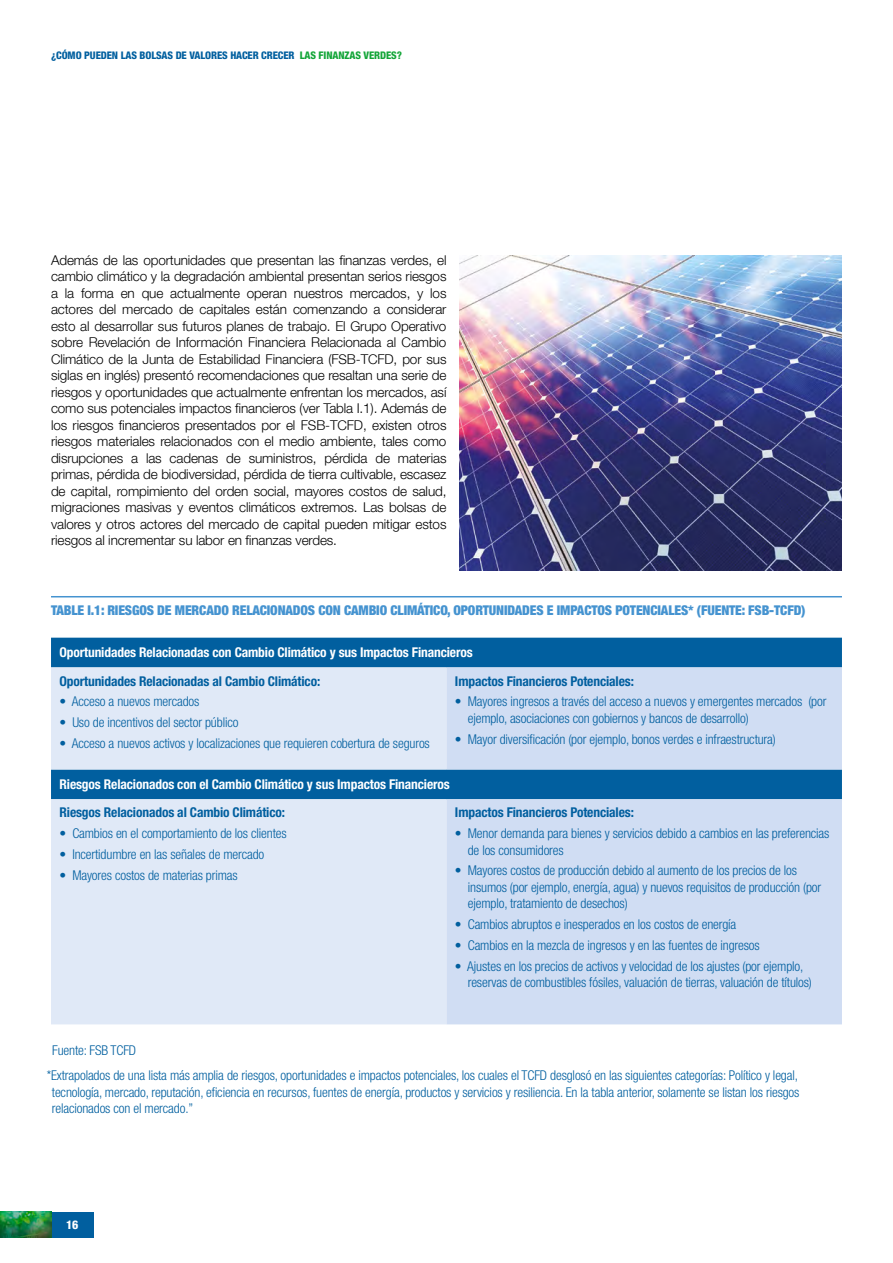
<style>
.page{position:relative;width:893px;height:1263px;background:#fff}
.page>*{position:absolute;margin:0;border:0;box-sizing:border-box;transform-origin:0 0}
.t1{font:300 condensed 13.5px/16.5px "Helvetica Neue LT Std";letter-spacing:-.01em;color:#015f9f}
.t2{font:300 13.5px/16.5px "Helvetica Neue LT Std";letter-spacing:-.01em;color:#000;text-align:justify}
.t3{font:700 condensed 13.5px "Helvetica Neue LT Std";letter-spacing:-.01em;color:#015f9f}
.t4{font:700 condensed 13.5px "Helvetica Neue LT Std";letter-spacing:-.01em;color:#fff}
.t5{font:900 condensed 13.5px "Helvetica Neue LT Std";letter-spacing:-.01em;color:#4593d0}
.t6{font:800 condensed 12px "Helvetica Neue LT Std";color:#fff}
.t7{font:800 condensed 10.5px "Helvetica Neue LT Std";letter-spacing:-.01em;color:#015f9f}
.s1{color:#13a538}
</style>
<div class="page">
<div style="left:51px;top:1212px;width:43px;height:25px;background:#015f9f"></div>
<img style="left:0;top:1212px;width:51px;height:25px">
<div style="left:51px;top:638px;width:791px;height:29px;background:#015f9f"></div>
<svg style="left:51px;top:667px;width:395px;height:357px;background:#cdddef"></svg>
<svg style="left:446px;top:667px;width:396px;height:357px;background:#bfd2ec"></svg>
<hr style="left:51px;top:596px;width:791px;height:1px;background:#4593d0">
<img style="left:459px;top:255px;width:383px;height:316px">
<p class="t7" style="left:51px;top:48px;width:352px">¿CÓMO PUEDEN LAS BOLSAS DE VALORES HACER CRECER <span class="s1">LAS FINANZAS VERDES?</span></p>
<p class="t2" style="left:51px;top:251px;width:397px">Además de las oportunidades que presentan las finanzas verdes, el cambio climático y la degradación ambiental presentan serios riesgos a la forma en que actualmente operan nuestros mercados, y los actores del mercado de capitales están comenzando a considerar esto al desarrollar sus futuros planes de trabajo. El Grupo Operativo sobre Revelación de Información Financiera Relacionada al Cambio Climático de la Junta de Estabilidad Financiera (FSB-TCFD, por sus siglas en inglés) presentó recomendaciones que resaltan una serie de riesgos y oportunidades que actualmente enfrentan los mercados, así como sus potenciales impactos financieros (ver Tabla I.1). Además de los riesgos financieros presentados por el FSB-TCFD, existen otros riesgos materiales relacionados con el medio ambiente, tales como disrupciones a las cadenas de suministros, pérdida de materias primas, pérdida de biodiversidad, pérdida de tierra cultivable, escasez de capital, rompimiento del orden social, mayores costos de salud, migraciones masivas y eventos climáticos extremos. Las bolsas de valores y otros actores del mercado de capital pueden mitigar estos riesgos al incrementar su labor en finanzas verdes.</p>
<p class="t5" style="left:51px;top:601px;width:756px">TABLE I.1: RIESGOS DE MERCADO RELACIONADOS CON CAMBIO CLIMÁTICO, OPORTUNIDADES E IMPACTOS POTENCIALES* (FUENTE: FSB-TCFD)</p>
<p class="t4" style="left:60px;top:644px;width:415px">Oportunidades Relacionadas con Cambio Climático y sus Impactos Financieros</p>
<p class="t3" style="left:60px;top:673px;width:262px">Oportunidades Relacionadas al Cambio Climático:</p>
<p class="t1" style="left:60px;top:693px;width:141px">• Acceso a nuevos mercados</p>
<p class="t1" style="left:60px;top:714px;width:180px">• Uso de incentivos del sector público</p>
<p class="t1" style="left:60px;top:735px;width:372px">• Acceso a nuevos activos y localizaciones que requieren cobertura de seguros</p>
<p class="t3" style="left:455px;top:672px;width:180px">Impactos Financieros Potenciales:</p>
<p class="t1" style="left:468px;top:693px;width:360px;text-indent:-13px">• Mayores ingresos a través del acceso a nuevos y emergentes mercados (por ejemplo, asociaciones con gobiernos y bancos de desarrollo)</p>
<p class="t1" style="left:455px;top:730px;width:322px">• Mayor diversificación (por ejemplo, bonos verdes e infraestructura)</p>
<p class="t4" style="left:60px;top:776px;width:392px">Riesgos Relacionados con el Cambio Climático y sus Impactos Financieros</p>
<p class="t3" style="left:60px;top:804px;width:227px">Riesgos Relacionados al Cambio Climático:</p>
<p class="t1" style="left:60px;top:825px;width:229px">• Cambios en el comportamiento de los clientes</p>
<p class="t1" style="left:60px;top:846px;width:206px">• Incertidumbre en las señales de mercado</p>
<p class="t1" style="left:60px;top:866px;width:180px">• Mayores costos de materias primas</p>
<p class="t3" style="left:455px;top:804px;width:180px">Impactos Financieros Potenciales:</p>
<p class="t1" style="left:468px;top:825px;width:363px;text-indent:-13px">• Menor demanda para bienes y servicios debido a cambios en las preferencias de los consumidores</p>
<p class="t1" style="left:468px;top:862px;width:355px;text-indent:-13px">• Mayores costos de producción debido al aumento de los precios de los insumos (por ejemplo, energía, agua) y nuevos requisitos de producción (por ejemplo, tratamiento de desechos)</p>
<p class="t1" style="left:455px;top:916px;width:283px">• Cambios abruptos e inesperados en los costos de energía</p>
<p class="t1" style="left:455px;top:937px;width:306px">• Cambios en la mezcla de ingresos y en las fuentes de ingresos</p>
<p class="t1" style="left:468px;top:957px;width:346px;text-indent:-13px">• Ajustes en los precios de activos y velocidad de los ajustes (por ejemplo, reservas de combustibles fósiles, valuación de tierras, valuación de títulos)</p>
<p class="t1" style="left:47px;top:1038px;width:753px;line-height:25px;text-indent:5px">Fuente: FSB TCFD<br>*Extrapolados de una lista más amplia de riesgos, oportunidades e impactos potenciales, los cuales el TCFD desglosó en las siguientes categorías: Político y legal,</p>
<p class="t1" style="left:52px;top:1084px;width:749px">tecnología, mercado, reputación, eficiencia en recursos, fuentes de energía, productos y servicios y resiliencia. En la tabla anterior, solamente se listan los riesgos relacionados con el mercado.”</p>
<p class="t6" style="left:66px;top:1217px;width:14px">16</p>
</div>
